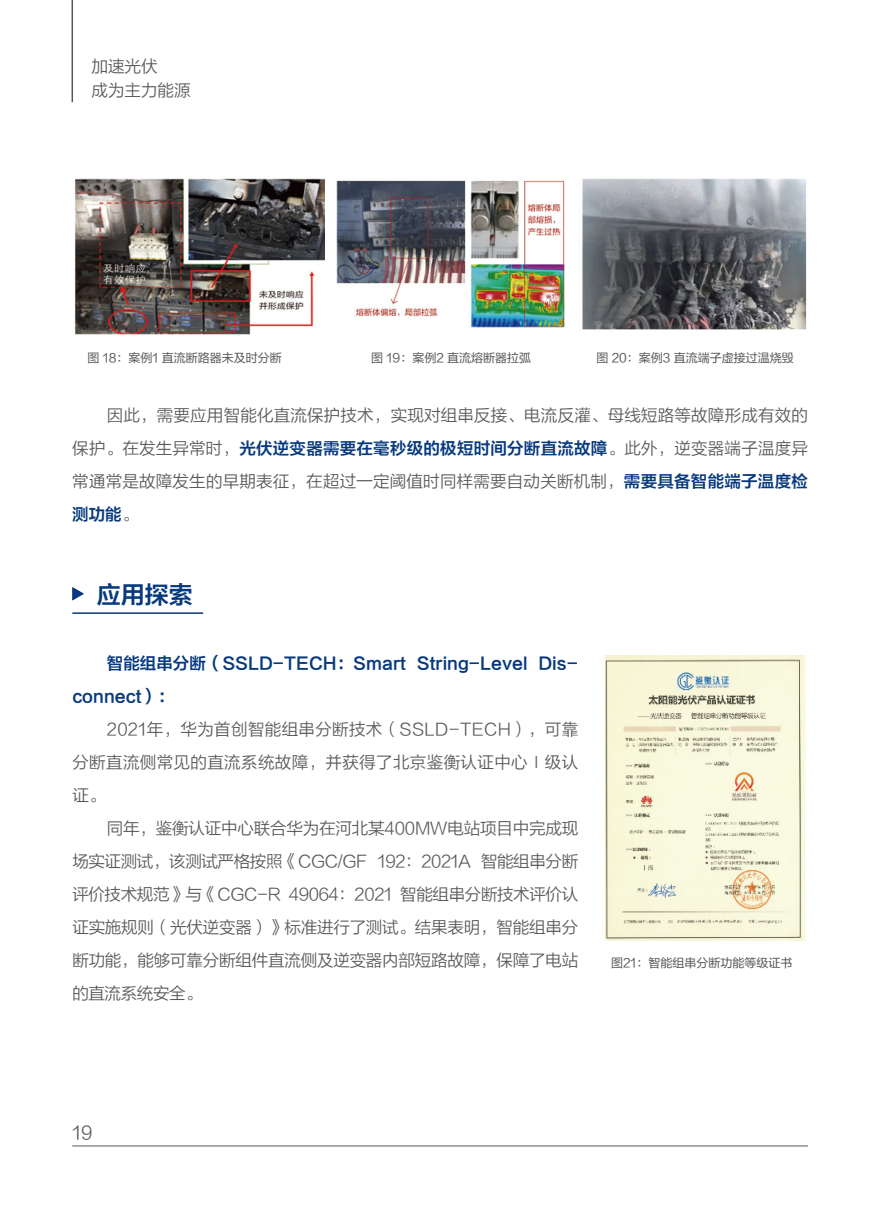
<style>
.page{position:relative;width:893px;height:1212px;background:#fff}
.page>*{position:absolute;margin:0;border:0;box-sizing:border-box;transform-origin:0 0}
.t1{font:24px "FZLTZCHK GBK1 0";color:#06397d}
.t2{font:18px "FZLTXIHJW GB1 0";color:#595757}
.t3{font:16.5px/33px "FZLTXIHJW GB1 0";letter-spacing:.015em;color:#595757;text-align:justify}
.t4{font:16.5px/33px "FZLTZCHK GBK1 0";color:#06397d}
.t5{font:12px "FZLTHJW GB1 0";color:#595757}
.s1{font-family:"FZLTZCHK GBK1 0";color:#06397d}
.s2{font-family:"FZLTXIHJW GB1 0";color:#595757}
</style>
<div class="page">
<svg style="left:72px;top:587px;width:12px;height:13px"></svg>
<hr style="left:72px;top:612px;width:131px;height:2px;background:#06397d">
<img style="left:74px;top:178px;width:250px;height:157px">
<img style="left:582px;top:178px;width:225px;height:152px">
<img style="left:337px;top:180px;width:228px;height:148px">
<hr style="left:72px;top:0;width:1px;height:102px;background:#595757">
<img style="left:606px;top:655px;width:200px;height:286px">
<hr style="left:72px;top:1145px;width:736px;height:1px;background:#595757">
<p class="t3" style="left:92px;top:55px;width:100px;line-height:24px">加速光伏<br>成为主力能源</p>
<p class="t5" style="left:87px;top:352px;width:196px">图 18：案例1 直流断路器未及时分断</p>
<p class="t5" style="left:371px;top:352px;width:161px">图 19：案例2 直流熔断器拉弧</p>
<p class="t5" style="left:596px;top:352px;width:199px">图 20：案例3 直流端子虚接过温烧毁</p>
<p class="t3" style="left:72px;top:399px;width:737px;text-indent:35px">因此，需要应用智能化直流保护技术，实现对组串反接、电流反灌、母线短路等故障形成有效的保护。在发生异常时，<span class="s1">光伏逆变器需要在毫秒级的极短时间分断直流故障</span>。此外，逆变器端子温度异常通常是故障发生的早期表征，在超过一定阈值时同样需要自动关断机制，<span class="s1">需要具备智能端子温度检</span></p>
<p class="t4" style="left:72px;top:498px;width:67px">测功能<span class="s2">。</span></p>
<h1 class="t1" style="left:97px;top:581px;width:98px">应用探索</h1>
<p class="t4" style="left:72px;top:648px;width:507px;text-indent:35px">智能组串分断（SSLD-TECH：Smart String-Level Dis&shy;connect）：</p>
<p class="t3" style="left:72px;top:714px;width:507px;text-indent:35px">2021年，华为首创智能组串分断技术（SSLD-TECH），可靠分断直流侧常见的直流系统故障，并获得了北京鉴衡认证中心Ⅰ级认证。</p>
<p class="t3" style="left:72px;top:813px;width:507px;text-indent:35px">同年，鉴衡认证中心联合华为在河北某400MW电站项目中完成现场实证测试，该测试严格按照《CGC/GF 192：2021A 智能组串分断评价技术规范》与《CGC-R 49064：2021 智能组串分断技术评价认证实施规则（光伏逆变器）》标准进行了测试。结果表明，智能组串分断功能，能够可靠分断组件直流侧及逆变器内部短路故障，保障了电站的直流系统安全。</p>
<p class="t5" style="left:611px;top:956px;width:183px">图21：智能组串分断功能等级证书</p>
<p class="t2" style="left:72px;top:1122px;width:22px">19</p>
</div>
